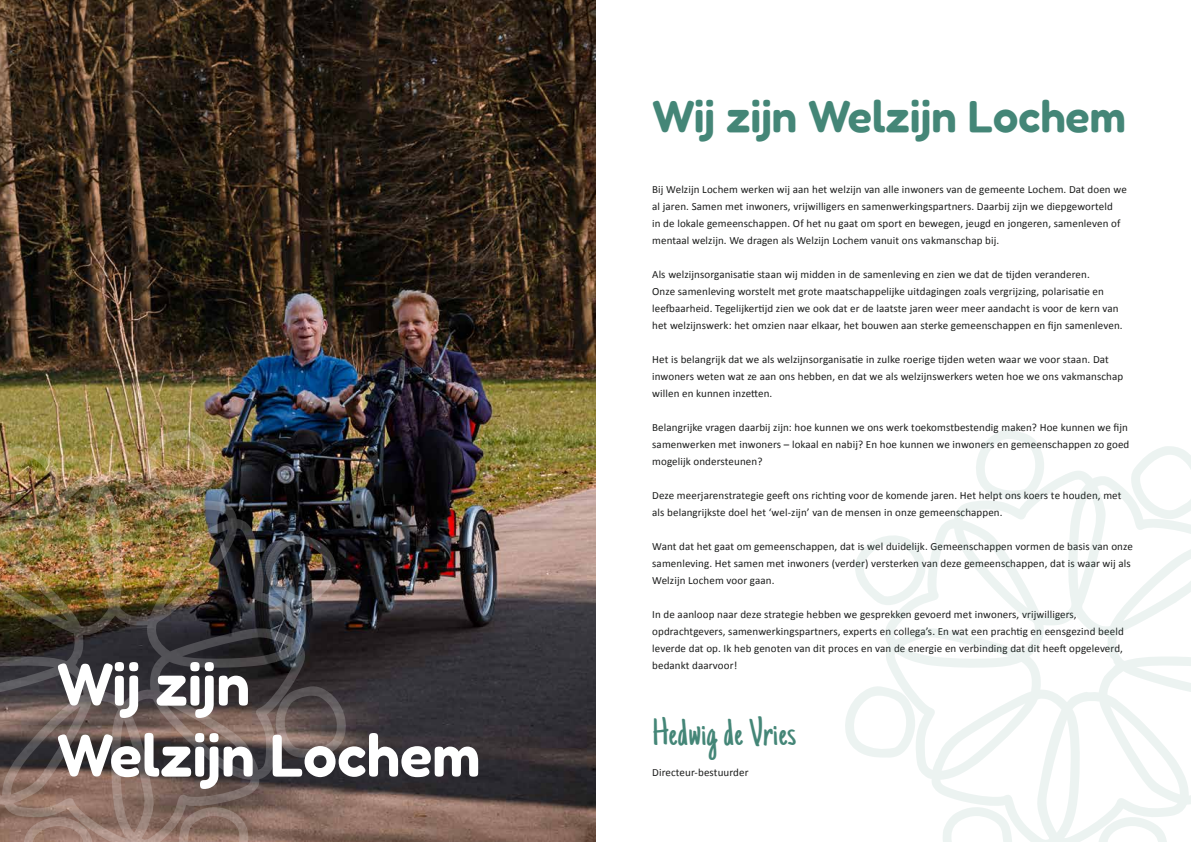
<style>
.page{position:relative;width:1191px;height:842px;background:#fff}
.page>*{position:absolute;margin:0;border:0;box-sizing:border-box;transform-origin:0 0}
.t1{font:600 60px/71px "Fredoka";color:#fff}
.t2{font:600 45px "Fredoka";color:#448677}
.t3{font:40px "Just Another Hand";letter-spacing:.01em;color:#448677}
.t4{font:11px/17px "Calibri";letter-spacing:.01em;color:#1c1d1c}
</style>
<div class="page">
<img style="left:0;top:0;width:595px;height:842px">
<svg style="left:0;top:446px;width:60px;height:23px"></svg>
<svg style="left:307px;top:686px;width:40px;height:72px;background:#5b5150"></svg>
<img style="left:0;top:469px;width:307px;height:373px">
<svg style="left:178px;top:805px;width:72px;height:37px;background:#8b7166"></svg>
<svg style="left:22px;top:815px;width:73px;height:27px;background:#9d7f73"></svg>
<img style="left:145px;top:429px;width:74px;height:70px">
<img style="left:264px;top:534px;width:73px;height:71px">
<svg style="left:1134px;top:446px;width:57px;height:23px"></svg>
<svg style="left:845px;top:686px;width:38px;height:72px"></svg>
<svg style="left:883px;top:469px;width:308px;height:373px"></svg>
<svg style="left:940px;top:805px;width:72px;height:37px"></svg>
<svg style="left:1096px;top:815px;width:72px;height:27px"></svg>
<svg style="left:972px;top:430px;width:74px;height:69px"></svg>
<svg style="left:855px;top:534px;width:71px;height:71px"></svg>
<h1 class="t1" style="left:57px;top:647px;width:425px">Wij zijn<br>Welzijn Lochem</h1>
<h2 class="t2" style="left:652px;top:87px;width:475px">Wij zijn Welzijn Lochem</h2>
<p class="t4" style="left:652px;top:181px;width:476px">Bij Welzijn Lochem werken wij aan het welzijn van alle inwoners van de gemeente Lochem. Dat doen we al jaren. Samen met inwoners, vrijwilligers en samenwerkingspartners. Daarbij zijn we diepgeworteld<br>in de lokale gemeenschappen. Of het nu gaat om sport en bewegen, jeugd en jongeren, samenleven of mentaal welzijn. We dragen als Welzijn Lochem vanuit ons vakmanschap bij.</p>
<p class="t4" style="left:652px;top:266px;width:472px">Als welzijnsorganisatie staan wij midden in de samenleving en zien we dat de tijden veranderen.<br>Onze samenleving worstelt met grote maatschappelijke uitdagingen zoals vergrijzing, polarisatie en leefbaarheid. Tegelijkertijd zien we ook dat er de laatste jaren weer meer aandacht is voor de kern van het welzijnswerk: het omzien naar elkaar, het bouwen aan sterke gemeenschappen en fijn samenleven.</p>
<p class="t4" style="left:652px;top:351px;width:472px">Het is belangrijk dat we als welzijnsorganisatie in zulke roerige tijden weten waar we voor staan. Dat inwoners weten wat ze aan ons hebben, en dat we als welzijnswerkers weten hoe we ons vakmanschap willen en kunnen inzetten.</p>
<p class="t4" style="left:652px;top:419px;width:479px">Belangrijke vragen daarbij zijn: hoe kunnen we ons werk toekomstbestendig maken? Hoe kunnen we fijn samenwerken met inwoners – lokaal en nabij? En hoe kunnen we inwoners en gemeenschappen zo goed mogelijk ondersteunen?</p>
<p class="t4" style="left:652px;top:487px;width:471px">Deze meerjarenstrategie geeft ons richting voor de komende jaren. Het helpt ons koers te houden, met als belangrijkste doel het ‘wel-zijn’ van de mensen in onze gemeenschappen.</p>
<p class="t4" style="left:652px;top:538px;width:482px">Want dat het gaat om gemeenschappen, dat is wel duidelijk. Gemeenschappen vormen de basis van onze samenleving. Het samen met inwoners (verder) versterken van deze gemeenschappen, dat is waar wij als<br>Welzijn Lochem voor gaan.</p>
<p class="t4" style="left:652px;top:606px;width:473px">In de aanloop naar deze strategie hebben we gesprekken gevoerd met inwoners, vrijwilligers, opdrachtgevers, samenwerkingspartners, experts en collega’s. En wat een prachtig en eensgezind beeld leverde dat op. Ik heb genoten van dit proces en van de energie en verbinding dat dit heeft opgeleverd, bedankt daarvoor!</p>
<h3 class="t3" style="left:652px;top:709px;width:145px">Hedwig de Vries</h3>
<p class="t4" style="left:652px;top:764px;width:98px">Directeur-bestuurder</p>
</div>
